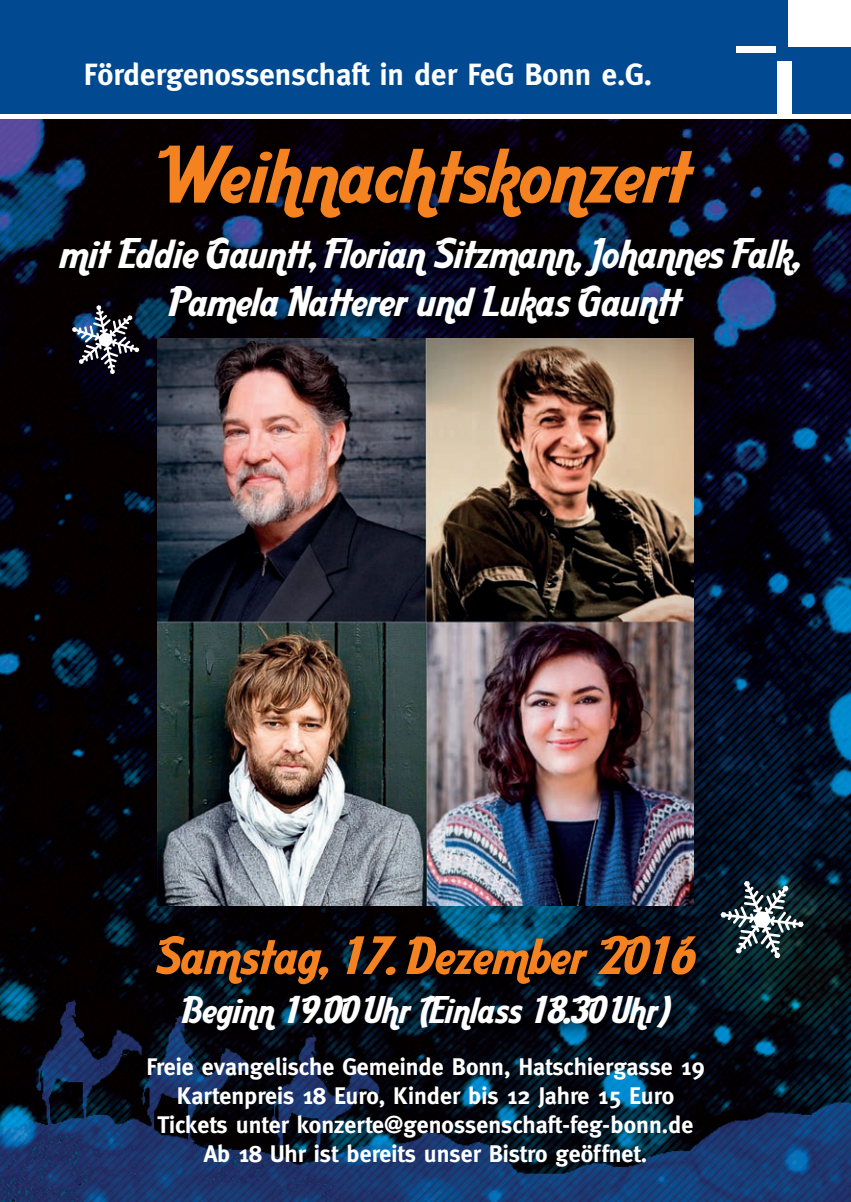
<style>
.page{position:relative;width:851px;height:1202px;background:#fff}
.page>*{position:absolute;margin:0;border:0;box-sizing:border-box;transform-origin:0 0}
.t1{font:76px "Aardvark Cafe";color:#f58220}
.t2{font:50px "Aardvark Cafe";color:#f58220}
.t3{font:40px/48px "Aardvark Cafe";color:#fff;text-align:center}
.t4{font:36px "Aardvark Cafe";color:#fff}
.t5{font:700 30.8px "Meta";color:#fff}
.t6{font:700 24px/28.8px "Meta";color:#fff;text-align:center}
</style>
<div class="page">
<img style="left:0;top:119px;width:850px;height:1083px">
<div style="left:0;top:0;width:850px;height:114px;background:#014990"></div>
<div style="left:787px;top:0;width:63px;height:47px;background:#fff"></div>
<svg style="left:777px;top:61px;width:14px;height:53px"></svg>
<svg style="left:736px;top:46px;width:39px;height:7px"></svg>
<img style="left:52px;top:137px;width:763px;height:203px">
<img style="left:148px;top:927px;width:563px;height:119px">
<svg style="left:720px;top:881px;width:83px;height:77px"></svg>
<img style="left:157px;top:339px;width:536px;height:567px">
<svg style="left:72px;top:305px;width:67px;height:69px"></svg>
<p class="t5" style="left:84px;top:57px;width:570px">Fördergenossenschaft in der FeG Bonn e.G.</p>
<h1 class="t1" style="left:161px;top:127px;width:531px">Weihnachtskonzert</h1>
<h3 class="t3" style="left:60px;top:228px;width:741px">mit Eddie Gauntt, Florian Sitzmann, Johannes Falk,<br>Pamela Natterer und Lukas Gauntt</h3>
<h2 class="t2" style="left:157px;top:924px;width:538px">Samstag, 17. Dezember 2016</h2>
<h3 class="t4" style="left:182px;top:987px;width:488px">Beginn 19.00 Uhr (Einlass 18.30 Uhr)</h3>
<p class="t6" style="left:146px;top:1053px;width:559px">Freie evangelische Gemeinde Bonn, Hatschiergasse 19<br>Kartenpreis 18 Euro, Kinder bis 12 Jahre 15 Euro Tickets unter konzerte@genossenschaft-feg-bonn.de Ab 18 Uhr ist bereits unser Bistro geöffnet.</p>
</div>
